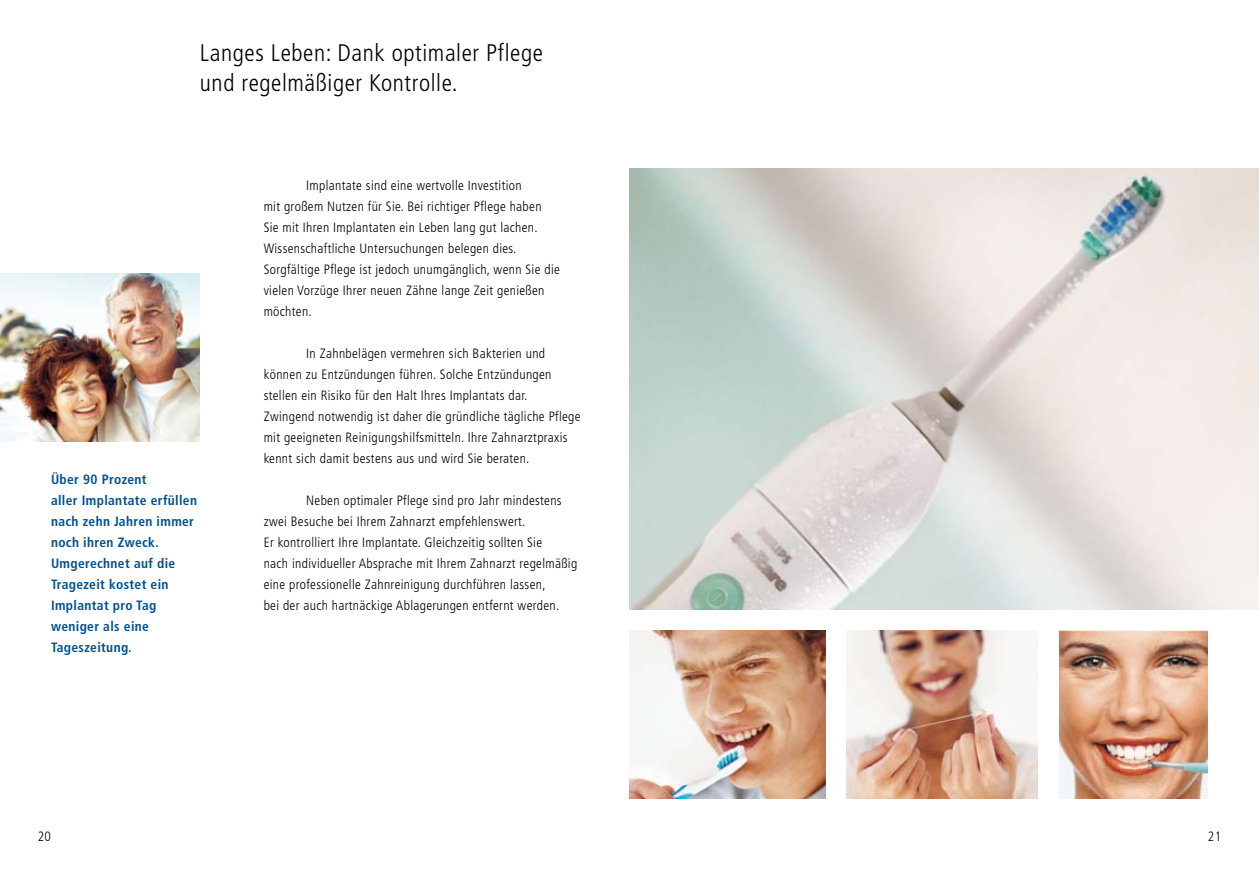
<style>
.page{position:relative;width:1259px;height:893px;background:#fff}
.page>*{position:absolute;margin:0;border:0;box-sizing:border-box;transform-origin:0 0}
.t1{font:300 condensed 24px/30px "Frutiger";letter-spacing:.025em;color:#000}
.t2{font:300 condensed 13.5px/21px "Frutiger";letter-spacing:.025em;color:#000}
.t3{font:700 condensed 13.5px/21px "Frutiger";letter-spacing:.025em;color:#005191}
</style>
<div class="page">
<img style="left:629px;top:169px;width:629px;height:441px">
<img style="left:629px;top:631px;width:196px;height:167px">
<img style="left:846px;top:631px;width:191px;height:167px">
<img style="left:0;top:274px;width:200px;height:167px">
<img style="left:1059px;top:631px;width:149px;height:167px">
<h1 class="t1" style="left:200px;top:38px;width:345px">Langes Leben: Dank optimaler Pflege und regelmäßiger Kontrolle.</h1>
<p class="t3" style="left:51px;top:468px;width:147px">Über 90 Prozent<br>aller Implantate erfüllen nach zehn Jahren immer noch ihren Zweck.<br>Umgerechnet auf die<br>Tragezeit kostet ein<br>Implantat pro Tag weniger als eine<br>Tageszeitung.</p>
<p class="t2" style="left:264px;top:175px;width:298px;text-indent:43px">Implantate sind eine wertvolle Investition<br>mit großem Nutzen für Sie. Bei richtiger Pflege haben Sie mit Ihren Implantaten ein Leben lang gut lachen.<br>Wissenschaftliche Untersuchungen belegen dies.<br>Sorgfältige Pflege ist jedoch unumgänglich, wenn Sie die vielen Vorzüge Ihrer neuen Zähne lange Zeit genießen möchten.</p>
<p class="t2" style="left:264px;top:343px;width:318px;text-indent:43px">In Zahnbelägen vermehren sich Bakterien und können zu Entzündungen führen. Solche Entzündungen stellen ein Risiko für den Halt Ihres Implantats dar.<br>Zwingend notwendig ist daher die gründliche tägliche Pflege mit geeigneten Reinigungshilfsmitteln. Ihre Zahnarztpraxis kennt sich damit bestens aus und wird Sie beraten.</p>
<p class="t2" style="left:264px;top:490px;width:315px;text-indent:43px">Neben optimaler Pflege sind pro Jahr mindestens zwei Besuche bei Ihrem Zahnarzt empfehlenswert.<br>Er kontrolliert Ihre Implantate. Gleichzeitig sollten Sie<br>nach individueller Absprache mit Ihrem Zahnarzt regelmäßig eine professionelle Zahnreinigung durchführen lassen,<br>bei der auch hartnäckige Ablagerungen entfernt werden.</p>
<p class="t2" style="left:38px;top:826px;width:15px">20</p>
<p class="t2" style="left:1208px;top:826px;width:15px">21</p>
</div>
